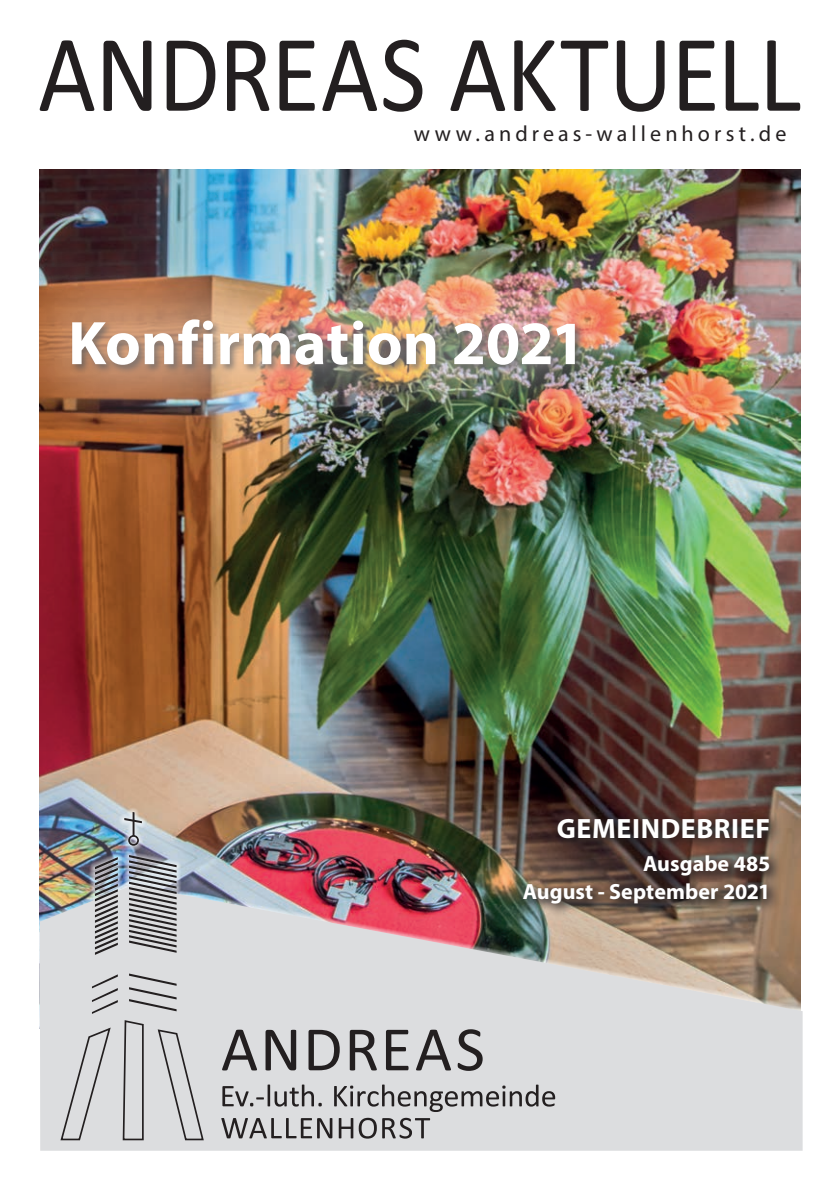
<style>
.page{position:relative;width:840px;height:1191px;background:#fff}
.page>*{position:absolute;margin:0;border:0;box-sizing:border-box;transform-origin:0 0}
.t1{font:700 62px "Myriad Pro";color:#fff}
.t2{font:700 28px "Myriad Pro";letter-spacing:.02em;color:#fff}
.t3{font:700 22px/27.6px "Myriad Pro";color:#fff;text-align:right}
.t4{font:22px "Myriad Pro";letter-spacing:.19em;color:#231f20}
</style>
<div class="page">
<img style="left:40px;top:170px;width:759px;height:636px">
<svg style="left:40px;top:40px;width:759px;height:72px"></svg>
<img style="left:39px;top:806px;width:764px;height:345px">
<svg style="left:40px;top:885px;width:762px;height:265px;background:#cec4c4"></svg>
<div style="left:128px;top:835px;width:11px;height:10px;border:2px solid #231f20;border-radius:50%"></div>
<svg style="left:95px;top:857px;width:23px;height:98px;background:#85878b"></svg>
<svg style="left:129px;top:855px;width:47px;height:97px;background:#919295"></svg>
<hr style="left:132px;top:812px;width:2px;height:24px;background:#231f20">
<svg style="left:124px;top:818px;width:18px;height:5px"></svg>
<svg style="left:59px;top:973px;width:146px;height:168px;background:#cecfd1"></svg>
<svg style="left:221px;top:1084px;width:334px;height:54px;background:#babbbc"></svg>
<svg style="left:222px;top:1029px;width:260px;height:41px;background:#9e9d9f"></svg>
<div style="left:517px;top:811px;width:266px;height:107px;background:#231f20;opacity:.75"></div>
<div style="left:0;top:233px;width:662px;height:221px;background:#fff;opacity:.55"></div>
<p class="t4" style="left:413px;top:120px;width:374px">www.andreas-wallenhorst.de</p>
<h1 class="t1" style="left:68px;top:303px;width:518px">Konfirmation 2021</h1>
<p class="t2" style="left:556px;top:810px;width:215px">GEMEINDEBRIEF</p>
<p class="t3" style="left:522px;top:849px;width:249px">Ausgabe 485<br>August - September 2021</p>
</div>
